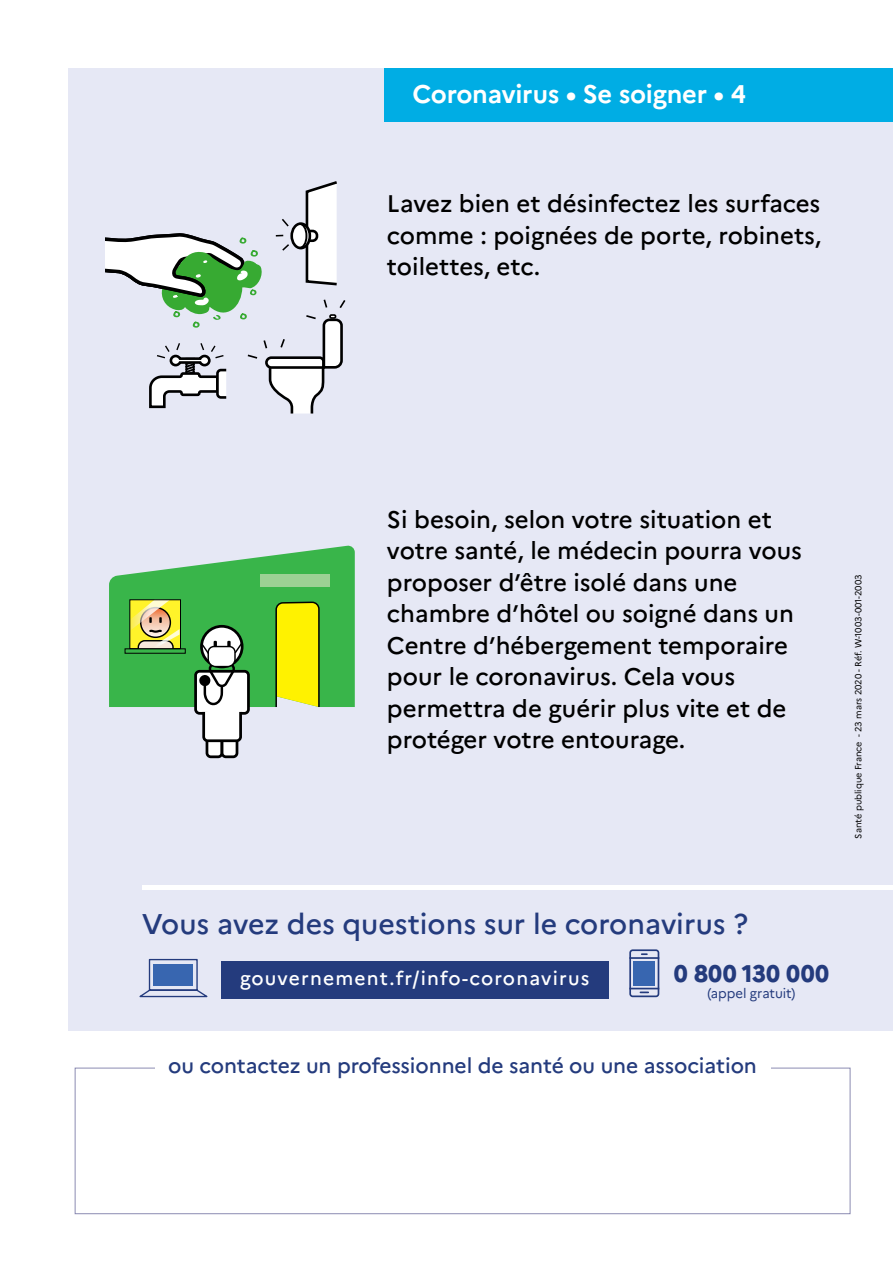
<style>
.page{position:relative;width:893px;height:1263px;background:#fff}
.page>*{position:absolute;margin:0;border:0;box-sizing:border-box;transform-origin:0 0}
.t1{font:500 28.5px "Marianne";color:#243b7d}
.t2{font:700 25.5px "Marianne";letter-spacing:-.01em;color:#fff}
.t3{font:500 24px/31.5px "Marianne";color:#000;text-align:justify}
.t4{font:800 24px "Marianne";letter-spacing:.015em;color:#243b7d}
.t5{font:500 21px "Marianne";letter-spacing:-.005em;color:#243b7d}
.t6{font:500 19.2px "Marianne";letter-spacing:.06em;color:#fff}
.t7{font:13.5px "Marianne";letter-spacing:-.005em;color:#243b7d}
.t8{font:9px "Marianne";color:#000}
</style>
<div class="page">
<div style="left:68px;top:68px;width:825px;height:962px;background:#e6e8f5"></div>
<div style="left:142px;top:885px;width:751px;height:5px;background:#fff"></div>
<div style="left:75px;top:1068px;width:775px;height:146px;border:1px solid #8b8bb2"></div>
<div style="left:155px;top:1057px;width:615px;height:82px;background:#fff"></div>
<svg style="left:139px;top:958px;width:69px;height:40px"></svg>
<div style="left:154px;top:964px;width:39px;height:22px;background:#3866b0"></div>
<hr style="left:629px;top:957px;width:30px;height:2px;background:#243b7d">
<div style="left:629px;top:949px;width:30px;height:48px;border:2px solid #243b7d;border-radius:3px"></div>
<hr style="left:629px;top:988px;width:30px;height:1px;background:#243b7d">
<svg style="left:640px;top:991px;width:8px;height:2px"></svg>
<div style="left:633px;top:961px;width:22px;height:25px;background:#3866b0"></div>
<div style="left:221px;top:961px;width:387px;height:37px;background:#243b7d"></div>
<div style="left:385px;top:68px;width:508px;height:54px;background:#00ade4"></div>
<svg style="left:105px;top:181px;width:241px;height:233px"></svg>
<div style="left:207px;top:738px;width:15px;height:19px;background:#fff;border-radius:4px"></div>
<div style="left:206px;top:737px;width:17px;height:21px;border:3px solid #000;border-radius:4px"></div>
<div style="left:222px;top:738px;width:15px;height:19px;background:#fff;border-radius:4px"></div>
<div style="left:221px;top:737px;width:17px;height:21px;border:3px solid #000;border-radius:4px"></div>
<svg style="left:109px;top:545px;width:246px;height:198px"></svg>
<div style="left:129px;top:599px;width:52px;height:50px;border:1px solid #000"></div>
<p class="t2" style="left:412px;top:79px;width:335px">Coronavirus • Se soigner • 4</p>
<p class="t3" style="left:387px;top:188px;width:436px">Lavez bien et désinfectez les surfaces comme : poignées de porte, robinets, toilettes, etc.</p>
<p class="t3" style="left:387px;top:504px;width:416px;text-align:left">Si besoin, selon votre situation et votre santé, le médecin pourra vous proposer d’être isolé dans une chambre d’hôtel ou soigné dans un<br>Centre d’hébergement temporaire pour le coronavirus. Cela vous permettra de guérir plus vite et de protéger votre entourage.</p>
<p class="t8" style="left:853px;top:838px;width:265px;rotate:-90deg">Santé publique France - 23 mars 2020 - Réf. W-1003-001-2003</p>
<p class="t1" style="left:142px;top:906px;width:608px">Vous avez des questions sur le coronavirus ?</p>
<p class="t4" style="left:674px;top:958px;width:157px">0 800 130 000</p>
<p class="t7" style="left:707px;top:985px;width:90px">(appel gratuit)</p>
<p class="t6" style="left:240px;top:966px;width:351px">gouvernement.fr/info-coronavirus</p>
<p class="t5" style="left:168px;top:1052px;width:590px">ou contactez un professionnel de santé ou une association</p>
</div>
